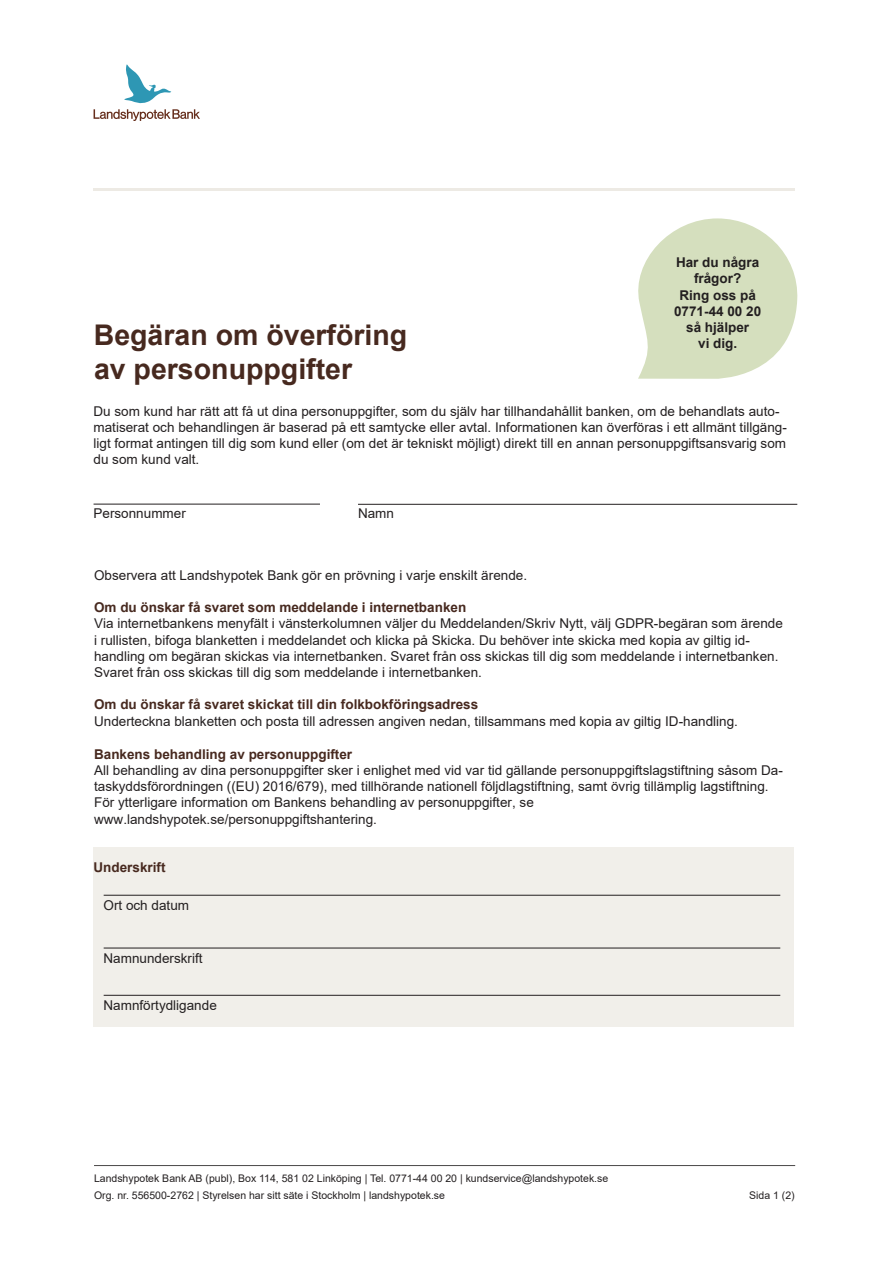
<style>
.page{position:relative;width:893px;height:1263px;background:#fff}
.page>*{position:absolute;margin:0;border:0;box-sizing:border-box;transform-origin:0 0}
.Huvudrubrik{font:700 28.5px "Arial";color:#47291f}
.Brödtext{font:13.5px/16.2px "Arial";color:#231f20}
.Bildtext{font:13.5px "Arial";color:#231f20}
.t1{font:700 13.5px/16.2px "Arial";color:#231f20;text-align:center}
.Brödtext-2{font:700 13.5px "Arial";color:#47291f}
.Sidfot{font:10.5px/16.5px "Arial";color:#231f20}
.s1{font-weight:700;color:#47291f}
</style>
<div class="page">
<svg style="left:94px;top:64px;width:106px;height:57px"></svg>
<hr style="left:94px;top:504px;width:226px;height:1px;background:#231f20">
<hr style="left:358px;top:504px;width:439px;height:1px;background:#231f20">
<hr style="left:94px;top:188px;width:701px;height:3px;background:#edeae4">
<hr style="left:94px;top:1165px;width:701px;height:1px;background:#4a4848">
<svg style="left:638px;top:218px;width:160px;height:161px"></svg>
<div style="left:94px;top:847px;width:700px;height:180px;background:#edeae4"></div>
<hr style="left:104px;top:948px;width:676px;height:1px;background:#231f20">
<hr style="left:104px;top:995px;width:676px;height:1px;background:#231f20">
<hr style="left:104px;top:895px;width:676px;height:1px;background:#231f20">
<p class="Huvudrubrik" style="left:94px;top:314px;width:315px">Begäran om överföring</p>
<p class="Huvudrubrik" style="left:94px;top:349px;width:260px">av personuppgifter</p>
<p class="t1" style="left:676px;top:254px;width:85px">Har du några</p>
<p class="t1" style="left:694px;top:271px;width:49px">frågor?</p>
<p class="t1" style="left:679px;top:287px;width:78px">Ring oss på</p>
<p class="t1" style="left:674px;top:303px;width:89px">0771-44 00 20</p>
<p class="t1" style="left:686px;top:319px;width:65px">så hjälper vi dig.</p>
<p class="Brödtext" style="left:94px;top:403px;width:695px">Du som kund har rätt att få ut dina personuppgifter, som du själv har tillhandahållit banken, om de behandlats auto&shy;matiserat och behandlingen är baserad på ett samtycke eller avtal. Informationen kan överföras i ett allmänt tillgäng&shy;ligt format antingen till dig som kund eller (om det är tekniskt möjligt) direkt till en annan personuppgiftsansvarig som du som kund valt.</p>
<p class="Bildtext" style="left:94px;top:504px;width:94px">Personnummer</p>
<p class="Bildtext" style="left:358px;top:504px;width:38px">Namn</p>
<p class="Brödtext" style="left:94px;top:567px;width:434px">Observera att Landshypotek Bank gör en prövning i varje enskilt ärende.</p>
<p class="Brödtext" style="left:94px;top:599px;width:690px"><span class="s1">Om du önskar få svaret som meddelande i internetbanken<br></span>Via internetbankens menyfält i vänsterkolumnen väljer du Meddelanden/Skriv Nytt, välj GDPR-begäran som ärende i rullisten, bifoga blanketten i meddelandet och klicka på Skicka. Du behöver inte skicka med kopia av giltig id&shy;handling om begäran skickas via internetbanken. Svaret från oss skickas till dig som meddelande i internetbanken.<br>Svaret från oss skickas till dig som meddelande i internetbanken.</p>
<p class="Brödtext" style="left:94px;top:696px;width:645px"><span class="s1">Om du önskar få svaret skickat till din folkbokföringsadress<br></span>Underteckna blanketten och posta till adressen angiven nedan, tillsammans med kopia av giltig ID-handling.</p>
<p class="Brödtext" style="left:94px;top:746px;width:690px"><span class="s1">Bankens behandling av personuppgifter<br></span>All behandling av dina personuppgifter sker i enlighet med vid var tid gällande personuppgiftslagstiftning såsom Da&shy;taskyddsförordningen ((EU) 2016/679), med tillhörande nationell följdlagstiftning, samt övrig tillämplig lagstiftning.<br>För ytterligare information om Bankens behandling av personuppgifter, se www.landshypotek.se/personuppgiftshantering.</p>
<p class="Brödtext-2" style="left:94px;top:857px;width:74px">Underskrift</p>
<p class="Bildtext" style="left:104px;top:896px;width:87px">Ort och datum</p>
<p class="Bildtext" style="left:104px;top:949px;width:101px">Namnunderskrift</p>
<p class="Bildtext" style="left:104px;top:996px;width:115px">Namnförtydligande</p>
<p class="Sidfot" style="left:94px;top:1170px;width:516px">Landshypotek Bank AB (publ), Box 114, 581 02 Linköping | Tel. 0771-44 00 20 | kundservice@landshypotek.se<br>Org. nr. 556500-2762 | Styrelsen har sitt säte i Stockholm | landshypotek.se</p>
<p class="Sidfot" style="left:749px;top:1187px;width:47px">Sida 1 (2)</p>
</div>
